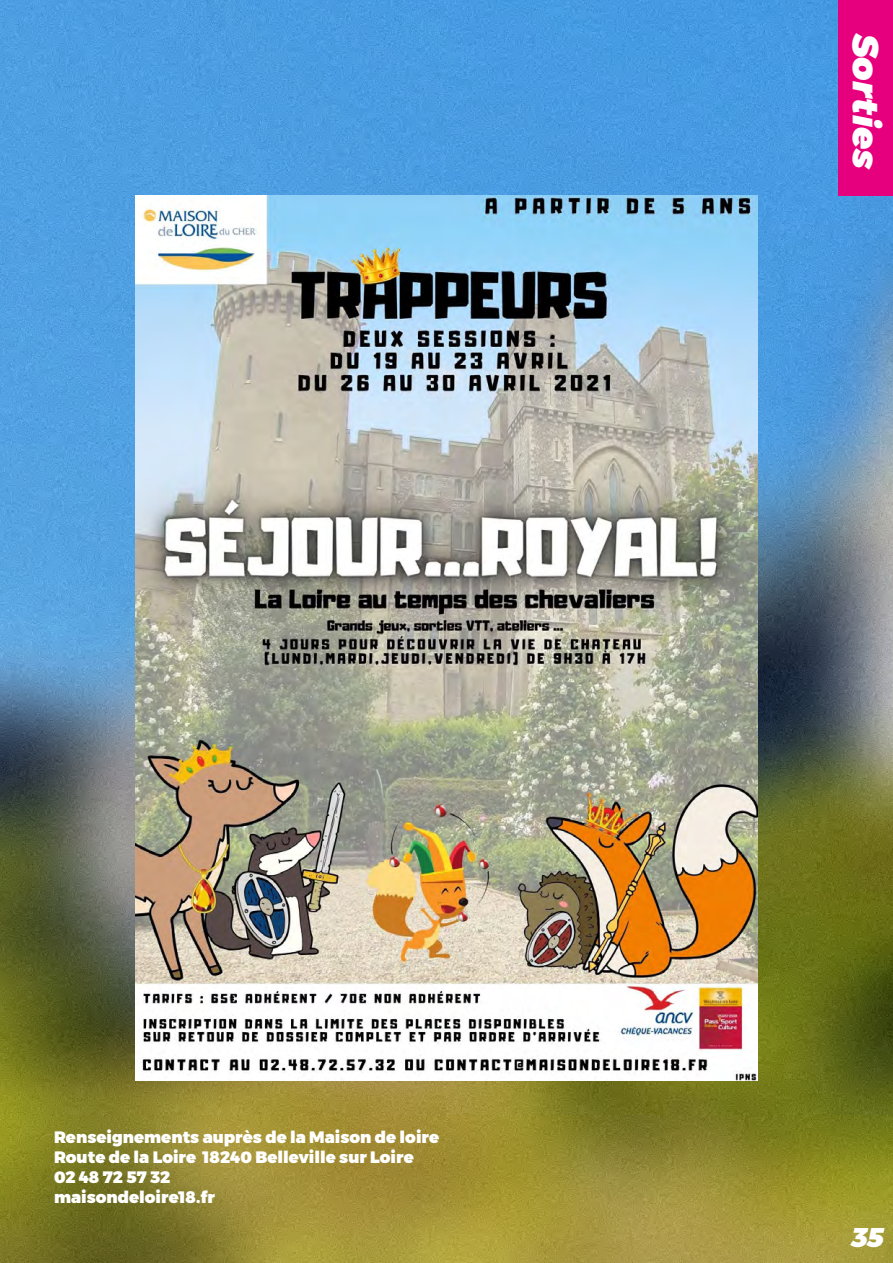
<style>
.page{position:relative;width:893px;height:1263px;background:#fff}
.page>*{position:absolute;margin:0;border:0;box-sizing:border-box;transform-origin:0 0}
.t1{font:italic 900 36px "Montserrat";color:#fff}
.t2{font:italic 900 27px "Montserrat";color:#fff}
.t3{font:900 16.5px/19.8px "Montserrat";color:#fff}
</style>
<div class="page">
<img style="left:0;top:0;width:893px;height:1263px">
<div style="left:839px;top:0;width:54px;height:196px;background:#e6007d"></div>
<img style="left:135px;top:196px;width:623px;height:884px">
<p class="t3" style="left:54px;top:1127px;width:387px">Renseignements auprès de la Maison de loire<br>Route de la Loire 18240 Belleville sur Loire<br>02 48 72 57 32<br>maisondeloire18.fr</p>
<h1 class="t1" style="left:895px;top:34px;width:138px;rotate:90deg">Sorties</h1>
<h2 class="t2" style="left:850px;top:1215px;width:36px">35</h2>
</div>
